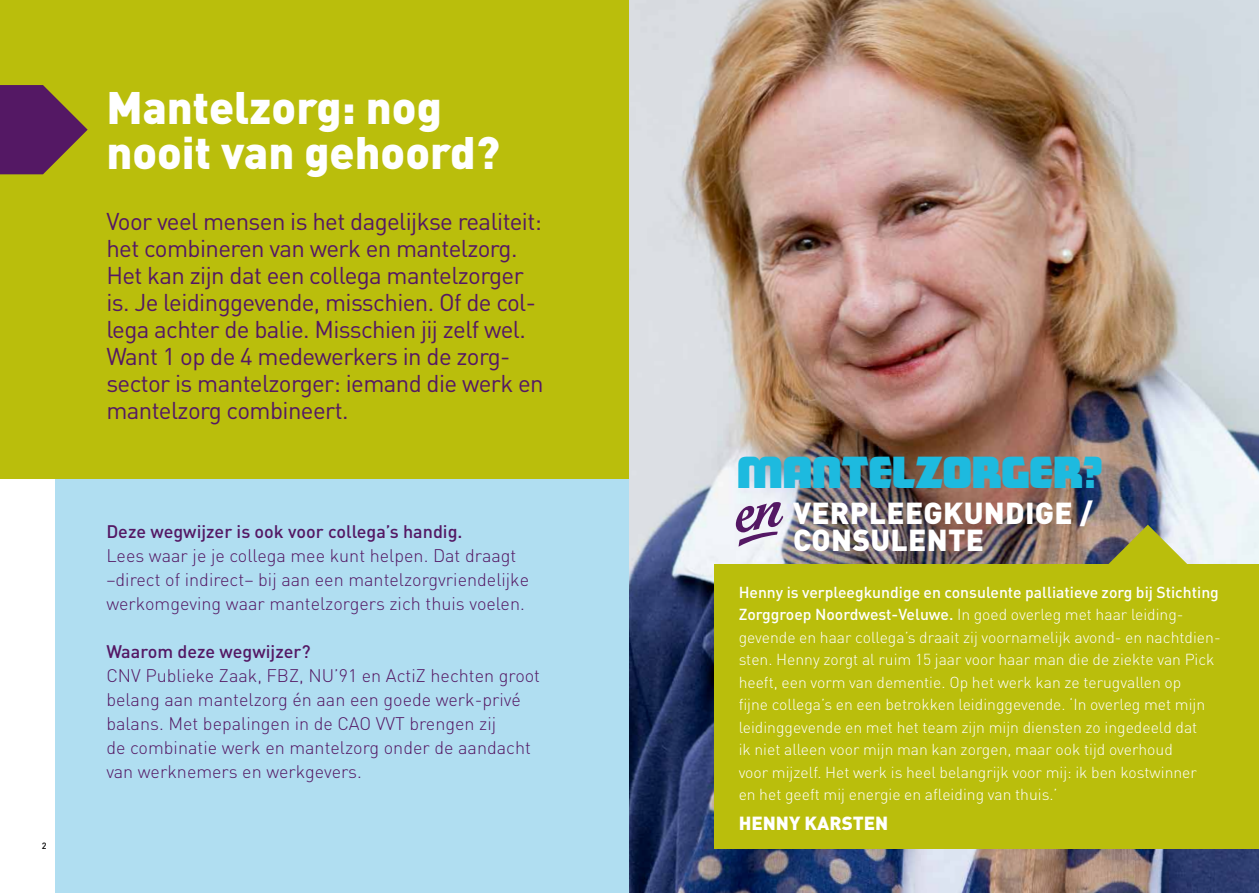
<style>
.page{position:relative;width:1259px;height:893px;background:#fff}
.page>*{position:absolute;margin:0;border:0;box-sizing:border-box;transform-origin:0 0}
.t1{font:900 45px/45px "DIN Pro";color:#fff}
.t2{font:45px "Matinee Gothic";color:#1dbadf}
.t3{font:900 30px/27px "DIN Pro";letter-spacing:.01em;color:#fff}
.t4{font:24px/27px "DIN Pro";letter-spacing:-.025em;color:#541864}
.t5{font:900 18.75px "DIN Pro";color:#fff}
.t6{font:300 18px/24px "DIN Pro";color:#541864}
.t7{font:500 18px "DIN Pro";color:#541864}
.t8{font:300 15.75px/22.5px "DIN Pro";color:#fff}
.t9{font:500 9px "DIN Pro";color:#000}
.s1{font-weight:500}
</style>
<div class="page">
<div style="left:55px;top:0;width:574px;height:893px;background:#b0def1"></div>
<div style="left:0;top:0;width:629px;height:479px;background:#babe0c"></div>
<svg style="left:0;top:85px;width:88px;height:89px"></svg>
<img style="left:629px;top:0;width:630px;height:893px">
<div style="left:714px;top:564px;width:545px;height:285px;background:#babe0c"></div>
<svg style="left:1030px;top:525px;width:229px;height:39px"></svg>
<svg style="left:736px;top:502px;width:47px;height:45px"></svg>
<p class="t9" style="left:42px;top:839px;width:6px">2</p>
<h1 class="t1" style="left:106px;top:83px;width:395px">Mantelzorg: nog nooit van gehoord?</h1>
<p class="t4" style="left:106px;top:207px;width:439px">Voor veel mensen is het dagelijkse realiteit: het combineren van werk en mantelzorg.<br>Het kan zijn dat een collega mantelzorger is. Je leidinggevende, misschien. Of de col&shy;lega achter de balie. Misschien jij zelf wel.<br>Want 1 op de 4 medewerkers in de zorg&shy;sector is mantelzorger: iemand die werk en mantelzorg combineert.</p>
<p class="t7" style="left:106px;top:519px;width:358px">Deze wegwijzer is ook voor collega’s handig.</p>
<p class="t6" style="left:106px;top:543px;width:424px">Lees waar je je collega mee kunt helpen. Dat draagt –direct of indirect– bij aan een mantelzorgvriendelijke werkomgeving waar mantelzorgers zich thuis voelen.</p>
<p class="t7" style="left:106px;top:639px;width:206px">Waarom deze wegwijzer?</p>
<p class="t6" style="left:106px;top:663px;width:435px">CNV Publieke Zaak, FBZ, NU’91 en ActiZ hechten groot belang aan mantelzorg én aan een goede werk-privé balans. Met bepalingen in de CAO VVT brengen zij<br>de combinatie werk en mantelzorg onder de aandacht van werknemers en werkgevers.</p>
<h1 class="t2" style="left:737px;top:447px;width:367px">MANTELZORGER?</h1>
<h2 class="t3" style="left:793px;top:498px;width:301px">VERPLEEGKUNDIGE /<br>CONSULENTE</h2>
<p class="t8" style="left:738px;top:580px;width:483px"><span class="s1">Henny is verpleegkundige en consulente palliatieve zorg bij Stichting Zorggroep Noordwest-Veluwe.</span> In goed overleg met haar leiding&shy;gevende en haar collega’s draait zij voornamelijk avond- en nachtdien&shy;sten. Henny zorgt al ruim 15 jaar voor haar man die de ziekte van Pick heeft, een vorm van dementie. Op het werk kan ze terugvallen op<br>fijne collega’s en een betrokken leidinggevende. ‘In overleg met mijn leidinggevende en met het team zijn mijn diensten zo ingedeeld dat<br>ik niet alleen voor mijn man kan zorgen, maar ook tijd overhoud<br>voor mijzelf. Het werk is heel belangrijk voor mij: ik ben kostwinner<br>en het geeft mij energie en afleiding van thuis.’</p>
<p class="t5" style="left:738px;top:810px;width:151px">HENNY KARSTEN</p>
</div>
